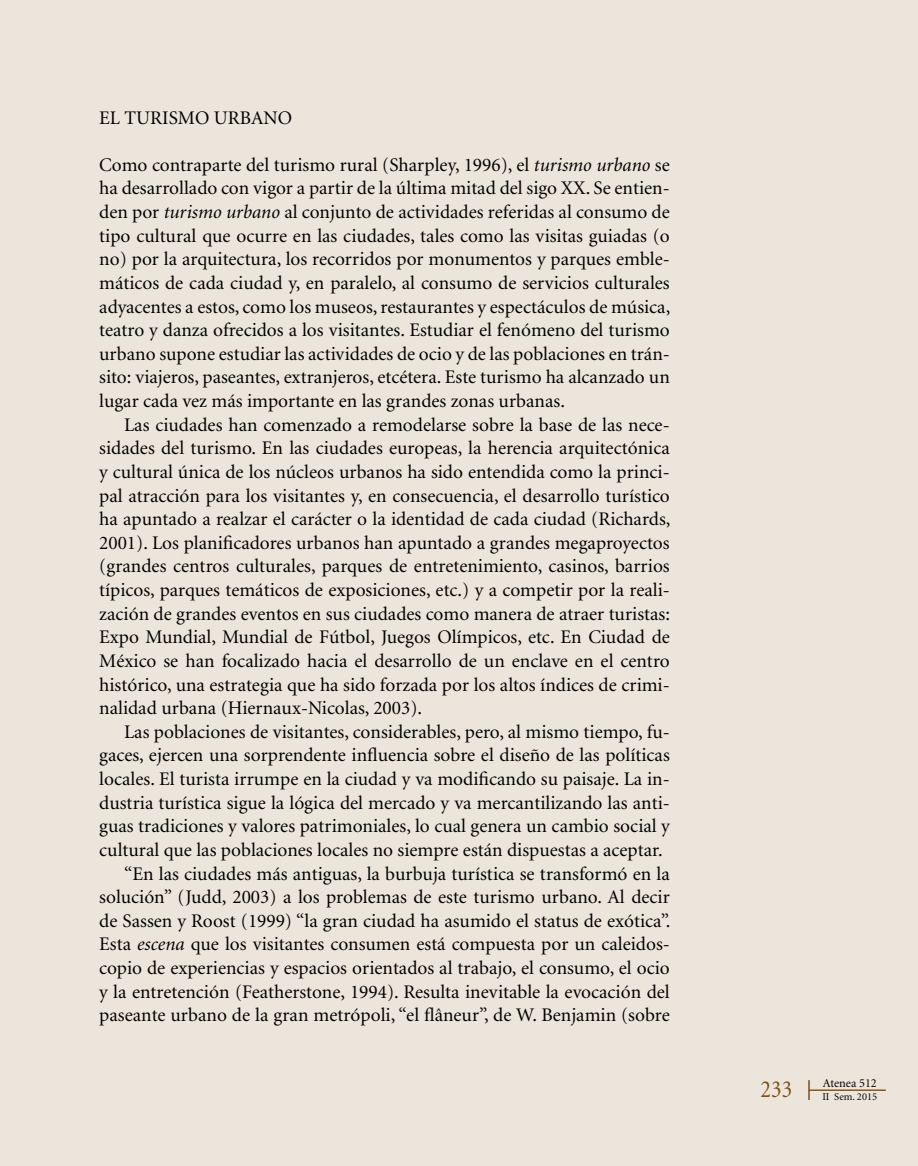
<style>
.page{position:relative;width:918px;height:1166px;background:#ece5dc}
.page>*{position:absolute;margin:0;border:0;box-sizing:border-box;transform-origin:0 0}
.t1{font:24.5px "Minion";color:#804f12;scale:.9 1}
.t2{font:19.25px/23.6px "Minion";color:#000;text-align:justify}
.t3{font:12.25px "Minion";color:#000}
.t4{font:10.5px "Minion";color:#000}
.s1{font-style:italic}
</style>
<div class="page">
<hr style="left:809px;top:1090px;width:76px;height:1px;background:#804f12">
<svg style="left:808px;top:1080px;width:1px;height:20px"></svg>
<p class="t2" style="left:99px;top:106px;width:39px">El turismo</p>
<p class="t2" style="left:214px;top:106px;width:14px">urba</p>
<p class="t2" style="left:263px;top:106px;width:26px">no</p>
<p class="t2" style="left:99px;top:154px;width:572px">Como contraparte del turismo rural (Sharpley, 1996), el <span class="s1">turismo urbano</span> se ha desarrollado con vigor a partir de la última mitad del sigo XX. Se entien&shy;den por <span class="s1">turismo urbano</span> al conjunto de actividades referidas al consumo de tipo cultural que ocurre en las ciudades, tales como las visitas guiadas (o no) por la arquitectura, los recorridos por monumentos y parques emble&shy;máticos de cada ciudad y, en paralelo, al consumo de servicios culturales adyacentes a estos, como los museos, restaurantes y espectáculos de música, teatro y danza ofrecidos a los visitantes. Estudiar el fenómeno del turismo urbano supone estudiar las actividades de ocio y de las poblaciones en trán&shy;sito: viajeros, paseantes, extranjeros, etcétera. Este turismo ha alcanzado un lugar cada vez más importante en las grandes zonas urbanas.</p>
<p class="t2" style="left:99px;top:413px;width:573px;text-indent:25px">Las ciudades han comenzado a remodelarse sobre la base de las nece&shy;sidades del turismo. En las ciudades europeas, la herencia arquitectónica y cultural única de los núcleos urbanos ha sido entendida como la princi&shy;pal atracción para los visitantes y, en consecuencia, el desarrollo turístico ha apuntado a realzar el carácter o la identidad de cada ciudad (Richards, 2001). Los planificadores urbanos han apuntado a grandes megaproyectos (grandes centros culturales, parques de entretenimiento, casinos, barrios típicos, parques temáticos de exposiciones, etc.) y a competir por la reali&shy;zación de grandes eventos en sus ciudades como manera de atraer turistas:<br>Expo Mundial, Mundial de Fútbol, Juegos Olímpicos, etc. En Ciudad de México se han focalizado hacia el desarrollo de un enclave en el centro histórico, una estrategia que ha sido forzada por los altos índices de crimi&shy;nalidad urbana (Hiernaux-Nicolas, 2003).</p>
<p class="t2" style="left:124px;top:720px;width:547px">Las poblaciones de visitantes, considerables, pero, al mismo tiempo, fu-</p>
<p class="t2" style="left:99px;top:744px;width:572px">gaces, ejercen una sorprendente influencia sobre el diseño de las políticas</p>
<p class="t2" style="left:99px;top:768px;width:572px">locales. El turista irrumpe en la ciudad y va modificando su paisaje. La in-</p>
<p class="t2" style="left:99px;top:791px;width:572px">dustria turística sigue la lógica del mercado y va mercantilizando las anti-</p>
<p class="t2" style="left:99px;top:815px;width:572px">guas tradiciones y valores patrimoniales, lo cual genera un cambio social y</p>
<p class="t2" style="left:99px;top:839px;width:565px">cultural que las poblaciones locales no siempre están dispuestas a aceptar.</p>
<p class="t2" style="left:124px;top:862px;width:547px">“En las ciudades más antiguas, la burbuja turística se transformó en la</p>
<p class="t2" style="left:99px;top:886px;width:572px">solución” (Judd, 2003) a los problemas de este turismo urbano. Al decir</p>
<p class="t2" style="left:99px;top:909px;width:573px">de Sassen y Roost (1999) “la gran ciudad ha asumido el status de exótica”.</p>
<p class="t2" style="left:99px;top:933px;width:572px">Esta <span class="s1">escena</span> que los visitantes consumen está compuesta por un caleidos-</p>
<p class="t2" style="left:99px;top:957px;width:572px">copio de experiencias y espacios orientados al trabajo, el consumo, el ocio</p>
<p class="t2" style="left:99px;top:980px;width:572px">y la entretención (Featherstone, 1994). Resulta inevitable la evocación del</p>
<p class="t2" style="left:99px;top:1004px;width:572px">paseante urbano de la gran metrópoli, “el flâneur”, de W. Benjamin (sobre</p>
<p class="t3" style="left:823px;top:1077px;width:56px">Atenea 512</p>
<p class="t1" style="left:760px;top:1077px;width:37px">233</p>
<p class="t4" style="left:822px;top:1091px;width:56px">II Sem. 2015</p>
</div>
